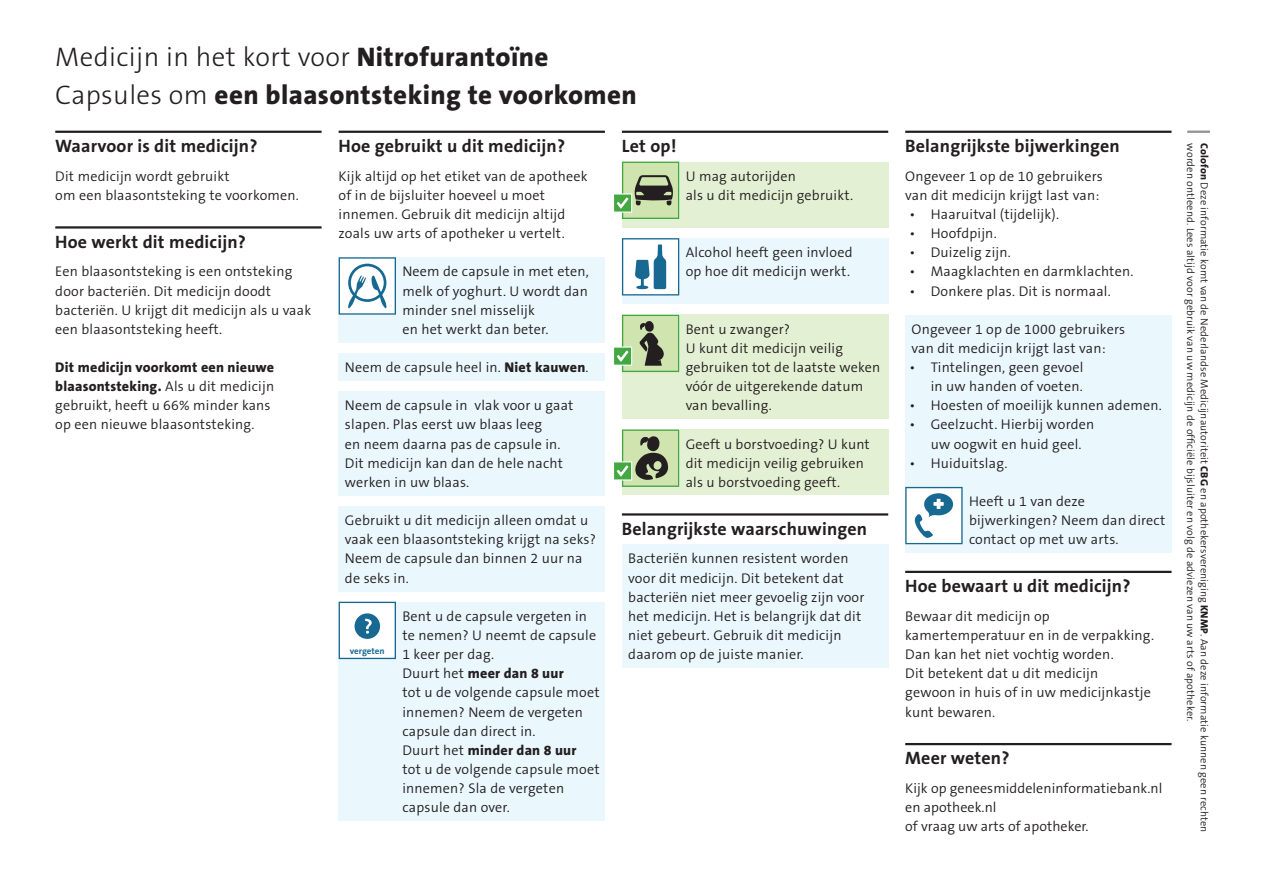
<style>
.page{position:relative;width:1263px;height:893px;background:#fff}
.page>*{position:absolute;margin:0;border:0;box-sizing:border-box;transform-origin:0 0}
.H1_page_title{font:800 27px "The Sans B8";letter-spacing:.015em;color:#231f20}
.H1_page_title-2{font:300 27px "The Sans B3";letter-spacing:.015em;color:#231f20}
.H2_section_title{font:700 18px "The Sans B7";letter-spacing:.01em;color:#231f20}
.TEXT_secion_BLAUW_PI{font:300 14.1px/19.2px "The Sans B4";letter-spacing:.015em;color:#231f20}
.TEXT_section_wit{font:300 14.1px/19.2px "The Sans B4";letter-spacing:.015em;color:#231f20}
.TEXT_secion_BLAUW{font:300 14.1px/19.2px "The Sans B4";letter-spacing:.015em;color:#231f20}
.Waarschuwing_GROEN{font:300 14.1px/19.2px "The Sans B4";letter-spacing:.015em;color:#231f20}
.TEXT_section_MEER_WE{font:300 14.1px/19.2px "The Sans B4";letter-spacing:.005em;color:#231f20}
.t1{font:300 10.5px/13.5px "The Sans B4";letter-spacing:.01em;color:#231f20}
.t2{font:700 9px "The Sans B7";color:#186992}
.s1{font-family:"The Sans B8";font-weight:800}
.s2{font-family:"The Sans B3";font-weight:300}
</style>
<div class="page">
<hr style="left:1187px;top:131px;width:23px;height:2px;background:#939598">
<hr style="left:55px;top:131px;width:267px;height:2px;background:#231f20">
<hr style="left:55px;top:226px;width:267px;height:3px;background:#231f20">
<hr style="left:339px;top:131px;width:266px;height:2px;background:#231f20">
<div style="left:339px;top:257px;width:266px;height:85px;background:#eaf7fd"></div>
<div style="left:339px;top:353px;width:266px;height:28px;background:#eaf7fd"></div>
<div style="left:339px;top:391px;width:266px;height:104px;background:#eaf7fd"></div>
<div style="left:339px;top:506px;width:266px;height:85px;background:#eaf7fd"></div>
<div style="left:339px;top:602px;width:266px;height:219px;background:#eaf7fd"></div>
<hr style="left:622px;top:131px;width:266px;height:2px;background:#231f20">
<div style="left:622px;top:162px;width:266px;height:65px;background:#e4f0d4"></div>
<div style="left:622px;top:238px;width:266px;height:66px;background:#eaf7fd"></div>
<div style="left:622px;top:315px;width:266px;height:104px;background:#e4f0d4"></div>
<div style="left:622px;top:429px;width:266px;height:66px;background:#e4f0d4"></div>
<hr style="left:622px;top:513px;width:266px;height:3px;background:#231f20">
<div style="left:622px;top:544px;width:266px;height:124px;background:#eaf7fd"></div>
<hr style="left:905px;top:131px;width:266px;height:2px;background:#231f20">
<div style="left:905px;top:315px;width:266px;height:46px;background:#eaf7fd"></div>
<div style="left:905px;top:345px;width:266px;height:59px;background:#eaf7fd"></div>
<div style="left:905px;top:403px;width:266px;height:58px;background:#eaf7fd"></div>
<div style="left:905px;top:441px;width:266px;height:39px;background:#eaf7fd"></div>
<div style="left:905px;top:468px;width:266px;height:85px;background:#eaf7fd"></div>
<hr style="left:905px;top:571px;width:266px;height:2px;background:#231f20">
<hr style="left:905px;top:743px;width:266px;height:2px;background:#231f20">
<svg style="left:339px;top:257px;width:57px;height:58px;background:#c5d9e4"></svg>
<svg style="left:339px;top:602px;width:57px;height:57px;background:#cbdde6"></svg>
<svg style="left:614px;top:162px;width:65px;height:57px;background:#a4bc8f"></svg>
<svg style="left:622px;top:238px;width:57px;height:58px;background:#b7d0dd"></svg>
<svg style="left:614px;top:315px;width:65px;height:57px;background:#a6bf92"></svg>
<svg style="left:614px;top:429px;width:65px;height:58px;background:#9fb88c"></svg>
<svg style="left:905px;top:487px;width:58px;height:57px;background:#c1d7e1"></svg>
<p class="H1_page_title-2" style="left:55px;top:43px;width:495px">Medicijn in het kort voor <span class="s1">Nitrofurantoïne</span></p>
<p class="H1_page_title" style="left:55px;top:81px;width:583px"><span class="s2">Capsules om</span> een blaasontsteking te voorkomen</p>
<p class="H2_section_title" style="left:55px;top:136px;width:204px">Waarvoor is dit medicijn?</p>
<p class="TEXT_section_wit" style="left:55px;top:167px;width:245px">Dit medicijn wordt gebruikt<br>om een blaasontsteking te voorkomen.</p>
<p class="H2_section_title" style="left:55px;top:232px;width:192px">Hoe werkt dit medicijn?</p>
<p class="TEXT_section_wit" style="left:55px;top:263px;width:257px">Een blaasontsteking is een ontsteking door bacteriën. Dit medicijn doodt bacteriën. U krijgt dit medicijn als u vaak een blaasontsteking heeft.</p>
<p class="TEXT_section_wit" style="left:55px;top:359px;width:220px"><span class="s1">Dit medicijn voorkomt een nieuwe blaasontsteking.</span> Als u dit medicijn gebruikt, heeft u 66% minder kans op een nieuwe blaasontsteking.</p>
<p class="H2_section_title" style="left:339px;top:136px;width:228px">Hoe gebruikt u dit medicijn?</p>
<p class="TEXT_section_wit" style="left:339px;top:167px;width:250px">Kijk altijd op het etiket van de apotheek of in de bijsluiter hoeveel u moet innemen. Gebruik dit medicijn altijd zoals uw arts of apotheker u vertelt.</p>
<p class="TEXT_secion_BLAUW_PI" style="left:402px;top:263px;width:188px">Neem de capsule in met eten, melk of yoghurt. U wordt dan minder snel misselijk<br>en het werkt dan beter.</p>
<p class="TEXT_secion_BLAUW" style="left:345px;top:359px;width:245px">Neem de capsule heel in. <span class="s1">Niet kauwen</span>.</p>
<p class="TEXT_secion_BLAUW" style="left:345px;top:397px;width:230px">Neem de capsule in vlak voor u gaat slapen. Plas eerst uw blaas leeg<br>en neem daarna pas de capsule in.<br>Dit medicijn kan dan de hele nacht werken in uw blaas.</p>
<p class="TEXT_secion_BLAUW" style="left:345px;top:512px;width:253px">Gebruikt u dit medicijn alleen omdat u vaak een blaasontsteking krijgt na seks?<br>Neem de capsule dan binnen 2 uur na de seks in.</p>
<p class="TEXT_secion_BLAUW_PI" style="left:402px;top:607px;width:199px">Bent u de capsule vergeten in te nemen? U neemt de capsule<br>1 keer per dag.<br>Duurt het <span class="s1">meer dan 8 uur<br></span>tot u de volgende capsule moet innemen? Neem de vergeten capsule dan direct in.<br>Duurt het <span class="s1">minder dan 8 uur<br></span>tot u de volgende capsule moet innemen? Sla de vergeten capsule dan over.</p>
<p class="t2" style="left:350px;top:646px;width:36px">vergeten</p>
<p class="H2_section_title" style="left:622px;top:136px;width:56px">Let op!</p>
<p class="Waarschuwing_GROEN" style="left:686px;top:167px;width:169px">U mag autorijden<br>als u dit medicijn gebruikt.</p>
<p class="TEXT_secion_BLAUW_PI" style="left:686px;top:244px;width:168px">Alcohol heeft geen invloed op hoe dit medicijn werkt.</p>
<p class="Waarschuwing_GROEN" style="left:686px;top:320px;width:196px">Bent u zwanger?<br>U kunt dit medicijn veilig gebruiken tot de laatste weken vóór de uitgerekende datum van bevalling.</p>
<p class="Waarschuwing_GROEN" style="left:686px;top:435px;width:186px">Geeft u borstvoeding? U kunt dit medicijn veilig gebruiken als u borstvoeding geeft.</p>
<p class="H2_section_title" style="left:622px;top:519px;width:247px">Belangrijkste waarschuwingen</p>
<p class="TEXT_secion_BLAUW" style="left:628px;top:550px;width:238px">Bacteriën kunnen resistent worden voor dit medicijn. Dit betekent dat bacteriën niet meer gevoelig zijn voor het medicijn. Het is belangrijk dat dit niet gebeurt. Gebruik dit medicijn daarom op de juiste manier.</p>
<p class="H2_section_title" style="left:905px;top:136px;width:216px">Belangrijkste bijwerkingen</p>
<p class="TEXT_section_wit" style="left:905px;top:167px;width:199px">Ongeveer 1 op de 10 gebruikers van dit medicijn krijgt last van:</p>
<p class="TEXT_secion_BLAUW_PI" style="left:909px;top:205px;width:151px">• Haaruitval (tijdelijk).</p>
<p class="TEXT_secion_BLAUW_PI" style="left:909px;top:225px;width:89px">• Hoofdpijn.</p>
<p class="TEXT_secion_BLAUW_PI" style="left:909px;top:244px;width:103px">• Duizelig zijn.</p>
<p class="TEXT_secion_BLAUW_PI" style="left:909px;top:263px;width:225px">• Maagklachten en darmklachten.</p>
<p class="TEXT_secion_BLAUW_PI" style="left:909px;top:282px;width:203px">• Donkere plas. Dit is normaal.</p>
<p class="TEXT_secion_BLAUW" style="left:912px;top:320px;width:215px">Ongeveer 1 op de 1000 gebruikers van dit medicijn krijgt last van:</p>
<p class="TEXT_secion_BLAUW_PI" style="left:909px;top:359px;width:175px;text-align:right">• Tintelingen, geen gevoel in uw handen of voeten.</p>
<p class="TEXT_secion_BLAUW_PI" style="left:909px;top:397px;width:254px">• Hoesten of moeilijk kunnen ademen.</p>
<p class="TEXT_secion_BLAUW_PI" style="left:931px;top:416px;width:165px;text-indent:-21px">• Geelzucht. Hierbij worden uw oogwit en huid geel.</p>
<p class="TEXT_secion_BLAUW_PI" style="left:909px;top:454px;width:99px">• Huiduitslag.</p>
<p class="TEXT_secion_BLAUW_PI" style="left:969px;top:492px;width:198px">Heeft u 1 van deze bijwerkingen? Neem dan direct contact op met uw arts.</p>
<p class="H2_section_title" style="left:905px;top:577px;width:227px">Hoe bewaart u dit medicijn?</p>
<p class="TEXT_section_wit" style="left:905px;top:607px;width:250px">Bewaar dit medicijn op kamertemperatuur en in de verpakking.<br>Dan kan het niet vochtig worden.<br>Dit betekent dat u dit medicijn<br>gewoon in huis of in uw medicijnkastje kunt bewaren.</p>
<p class="H2_section_title" style="left:905px;top:749px;width:106px">Meer weten?</p>
<p class="TEXT_section_MEER_WE" style="left:905px;top:779px;width:259px">Kijk op geneesmiddeleninformatiebank.nl en apotheek.nl<br>of vraag uw arts of apotheker.</p>
<p class="t1" style="left:1210px;top:143px;width:691px;rotate:90deg"><span class="s1">Colofon</span> Deze informatie komt van de Nederlandse Medicijnautoriteit <span class="s1">CBG</span> en apothekersvereniging <span class="s1">KNMP</span>. Aan deze informatie kunnen geen rechten worden ontleend. Lees altijd voor gebruik van uw medicijn de officiële bijsluiter en volg de adviezen van uw arts of apotheker.</p>
</div>
